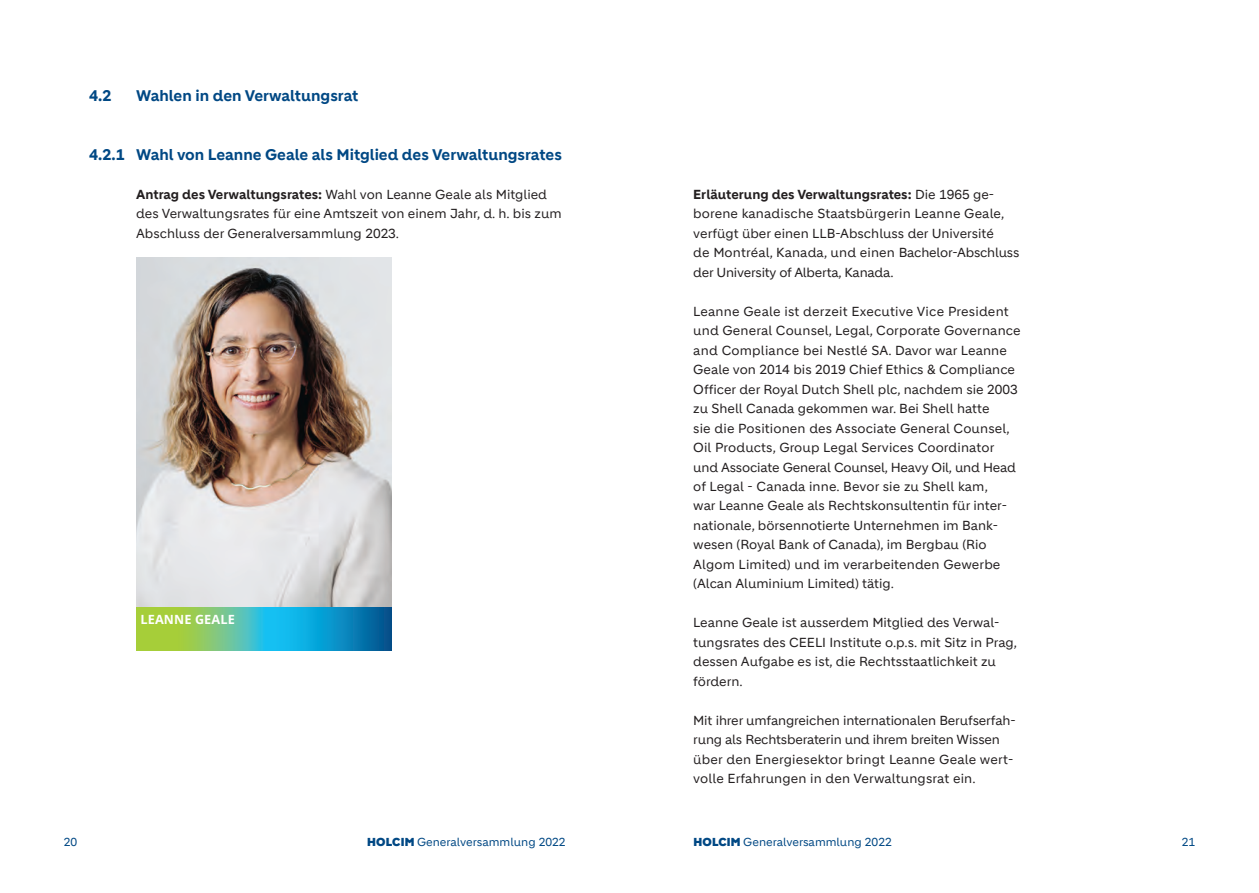
<style>
.page{position:relative;width:1259px;height:893px;background:#fff}
.page>*{position:absolute;margin:0;border:0;box-sizing:border-box;transform-origin:0 0}
.t1{font:700 15px "Holcim";color:#004884}
.t2{font:12.75px/19.5px "Holcim";color:#231f20}
.t3{font:700 12.75px "LH Noto Sans";letter-spacing:.01em;color:#fff}
.t4{font:11.25px "Holcim";color:#004884}
.s1{font-weight:700}
.s2{font-family:"Holcim Headline";font-weight:900}
</style>
<div class="page">
<img style="left:136px;top:257px;width:255px;height:351px">
<svg style="left:136px;top:608px;width:255px;height:43px;background:#47af9d"></svg>
<p class="t1" style="left:89px;top:87px;width:24px">4.2</p>
<p class="t1" style="left:136px;top:87px;width:224px">Wahlen in den Verwaltungsrat</p>
<p class="t1" style="left:89px;top:145px;width:474px">4.2.1 Wahl von Leanne Geale als Mitglied des Verwaltungsrates</p>
<p class="t2" style="left:136px;top:184px;width:427px"><span class="s1">Antrag des Verwaltungsrates:</span> Wahl von Leanne Geale als Mitglied des Verwaltungsrates für eine Amtszeit von einem Jahr, d. h. bis zum<br>Abschluss der Generalversammlung 2023.</p>
<p class="t3" style="left:140px;top:611px;width:96px">LEANNE GEALE</p>
<p class="t2" style="left:693px;top:184px;width:328px"><span class="s1">Erläuterung des Verwaltungsrates:</span> Die 1965 ge&shy;borene kanadische Staatsbürgerin Leanne Geale, verfügt über einen LLB-Abschluss der Université<br>de Montréal, Kanada, und einen Bachelor-Abschluss der University of Alberta, Kanada.</p>
<p class="t2" style="left:693px;top:301px;width:329px">Leanne Geale ist derzeit Executive Vice President und General Counsel, Legal, Corporate Governance and Compliance bei Nestlé SA. Davor war Leanne Geale von 2014 bis 2019 Chief Ethics &amp; Compliance Officer der Royal Dutch Shell plc, nachdem sie 2003 zu Shell Canada gekommen war. Bei Shell hatte<br>sie die Positionen des Associate General Counsel, Oil Products, Group Legal Services Coordinator und Associate General Counsel, Heavy Oil, und Head of Legal - Canada inne. Bevor sie zu Shell kam,<br>war Leanne Geale als Rechtskonsultentin für inter&shy;nationale, börsennotierte Unternehmen im Bank&shy;wesen (Royal Bank of Canada), im Bergbau (Rio Algom Limited) und im verarbeitenden Gewerbe (Alcan Aluminium Limited) tätig.</p>
<p class="t2" style="left:693px;top:613px;width:325px">Leanne Geale ist ausserdem Mitglied des Verwal&shy;tungsrates des CEELI Institute o.p.s. mit Sitz in Prag, dessen Aufgabe es ist, die Rechtsstaatlichkeit zu fördern.</p>
<p class="t2" style="left:693px;top:711px;width:324px">Mit ihrer umfangreichen internationalen Berufserfah&shy;rung als Rechtsberaterin und ihrem breiten Wissen über den Energiesektor bringt Leanne Geale wert&shy;volle Erfahrungen in den Verwaltungsrat ein.</p>
<p class="t4" style="left:64px;top:836px;width:15px">20</p>
<p class="t4" style="left:367px;top:836px;width:200px"><span class="s2">HOLCIM</span> Generalversammlung 2022</p>
<p class="t4" style="left:693px;top:836px;width:200px"><span class="s2">HOLCIM</span> Generalversammlung 2022</p>
<p class="t4" style="left:1181px;top:836px;width:15px">21</p>
</div>
